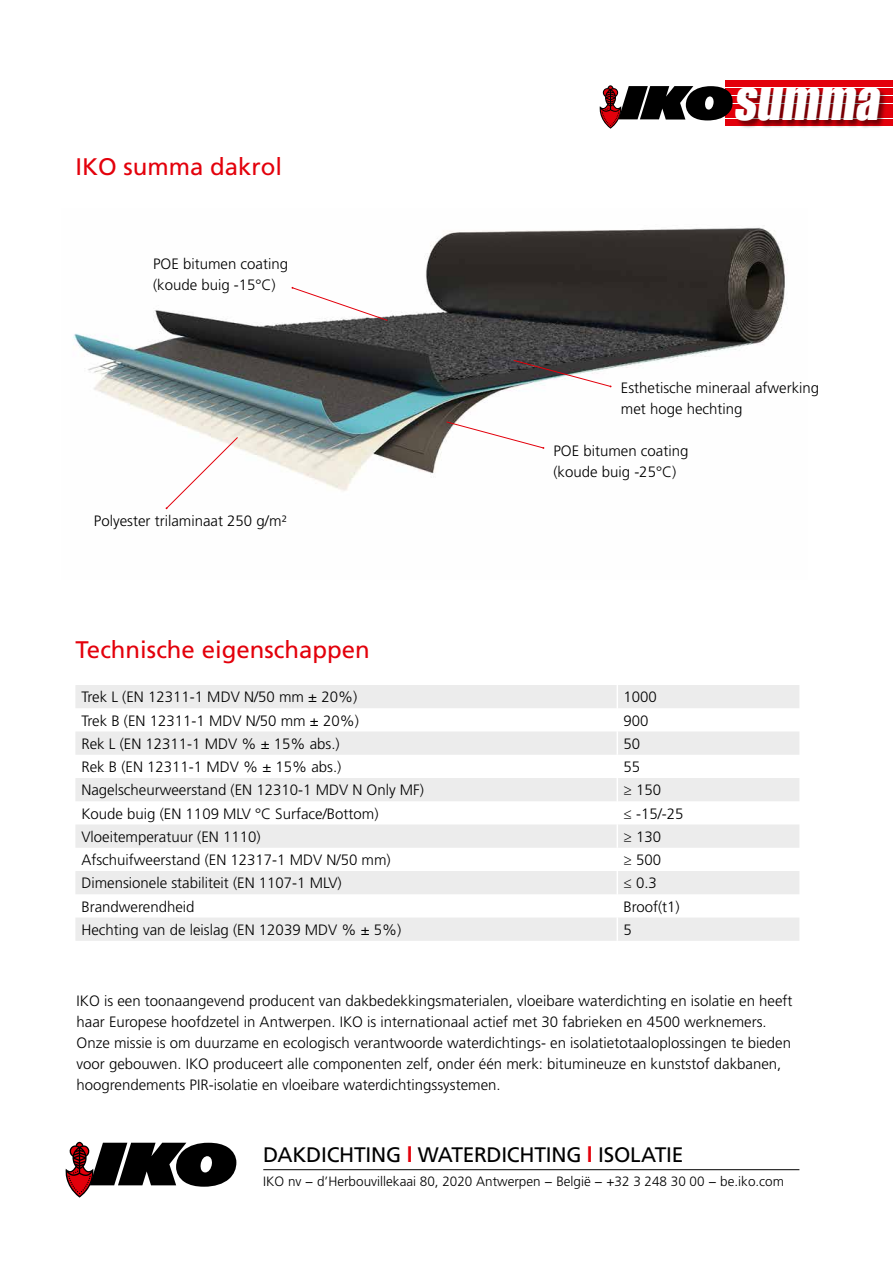
<style>
.page{position:relative;width:893px;height:1263px;background:#fff}
.page>*{position:absolute;margin:0;border:0;box-sizing:border-box;transform-origin:0 0}
.t1{font:50.1px "Impact";color:#fff;scale:.95 1}
.t2{font:24px "Frutiger LT Std";color:#e3000b}
.t3{font:21px "Frutiger LT Std";letter-spacing:-.01em;color:#000}
.t4{font:300 15px/21px "Frutiger LT Std";color:#000}
.t5{font:300 13.5px "Frutiger LT Std";color:#000}
.s1{font-weight:700;color:#e3000b}
</style>
<div class="page">
<svg style="left:65px;top:1142px;width:171px;height:55px"></svg>
<hr style="left:263px;top:1169px;width:536px;height:1px;background:#000">
<svg style="left:75px;top:685px;width:724px;height:256px;fill:#ececec"></svg>
<svg style="left:617px;top:685px;width:1px;height:256px"></svg>
<img style="left:73px;top:227px;width:715px;height:283px">
<svg style="left:446px;top:421px;width:98px;height:28px"></svg>
<svg style="left:291px;top:287px;width:97px;height:34px"></svg>
<svg style="left:165px;top:437px;width:73px;height:72px"></svg>
<svg style="left:513px;top:360px;width:98px;height:27px"></svg>
<div style="left:726px;top:81px;width:167px;height:6px;background:#e3000b"></div>
<svg style="left:599px;top:85px;width:130px;height:44px"></svg>
<img style="left:729px;top:80px;width:164px;height:48px">
<svg style="left:892px;top:81px;width:1px;height:45px"></svg>
<h2 class="t2" style="left:75px;top:153px;width:208px">IKO summa dakrol</h2>
<p class="t4" style="left:153px;top:253px;width:137px">POE bitumen coating (koude buig -15°C)</p>
<p class="t4" style="left:94px;top:511px;width:194px">Polyester trilaminaat 250 g/m²</p>
<h1 class="t1" style="left:733px;top:61px;width:165px">SUMMA</h1>
<p class="t4" style="left:621px;top:377px;width:200px">Esthetische mineraal afwerking met hoge hechting</p>
<p class="t4" style="left:553px;top:440px;width:137px">POE bitumen coating (koude buig -25°C)</p>
<h2 class="t2" style="left:75px;top:635px;width:296px">Technische eigenschappen</h2>
<p class="t4" style="left:81px;top:687px;width:277px">Trek L (EN 12311-1 MDV N/50 mm ± 20%)</p>
<p class="t4" style="left:623px;top:687px;width:35px">1000</p>
<p class="t4" style="left:81px;top:710px;width:279px">Trek B (EN 12311-1 MDV N/50 mm ± 20%)</p>
<p class="t4" style="left:623px;top:710px;width:27px">900</p>
<p class="t4" style="left:81px;top:733px;width:260px">Rek L (EN 12311-1 MDV % ± 15% abs.)</p>
<p class="t4" style="left:623px;top:733px;width:18px">50</p>
<p class="t4" style="left:81px;top:756px;width:261px">Rek B (EN 12311-1 MDV % ± 15% abs.)</p>
<p class="t4" style="left:623px;top:756px;width:18px">55</p>
<p class="t4" style="left:81px;top:780px;width:344px">Nagelscheurweerstand (EN 12310-1 MDV N Only MF)</p>
<p class="t4" style="left:623px;top:780px;width:39px">≥ 150</p>
<p class="t4" style="left:81px;top:803px;width:299px">Koude buig (EN 1109 MLV °C Surface/Bottom)</p>
<p class="t4" style="left:623px;top:803px;width:62px">≤ -15/-25</p>
<p class="t4" style="left:81px;top:826px;width:181px">Vloeitemperatuur (EN 1110)</p>
<p class="t4" style="left:623px;top:826px;width:39px">≥ 130</p>
<p class="t4" style="left:81px;top:849px;width:311px">Afschuifweerstand (EN 12317-1 MDV N/50 mm)</p>
<p class="t4" style="left:623px;top:849px;width:39px">≥ 500</p>
<p class="t4" style="left:81px;top:873px;width:262px">Dimensionele stabiliteit (EN 1107-1 MLV)</p>
<p class="t4" style="left:623px;top:873px;width:35px">≤ 0.3</p>
<p class="t4" style="left:81px;top:896px;width:115px">Brandwerendheid</p>
<p class="t4" style="left:623px;top:896px;width:58px">Broof(t1)</p>
<p class="t4" style="left:81px;top:919px;width:321px">Hechting van de leislag (EN 12039 MDV % ± 5%)</p>
<p class="t4" style="left:623px;top:919px;width:10px">5</p>
<p class="t4" style="left:77px;top:990px;width:717px">IKO is een toonaangevend producent van dakbedekkingsmaterialen, vloeibare waterdichting en isolatie en heeft haar Europese hoofdzetel in Antwerpen. IKO is internationaal actief met 30 fabrieken en 4500 werknemers.<br>Onze missie is om duurzame en ecologisch verantwoorde waterdichtings- en isolatietotaaloplossingen te bieden voor gebouwen. IKO produceert alle componenten zelf, onder één merk: bitumineuze en kunststof dakbanen, hoogrendements PIR-isolatie en vloeibare waterdichtingssystemen.</p>
<h3 class="t3" style="left:263px;top:1142px;width:422px">DAKDICHTING <span class="s1">l</span> WATERDICHTING <span class="s1">l</span> ISOLATIE</h3>
<p class="t5" style="left:263px;top:1174px;width:522px">IKO nv − d’Herbouvillekaai 80, 2020 Antwerpen − België − +32 3 248 30 00 − be.iko.com</p>
</div>
